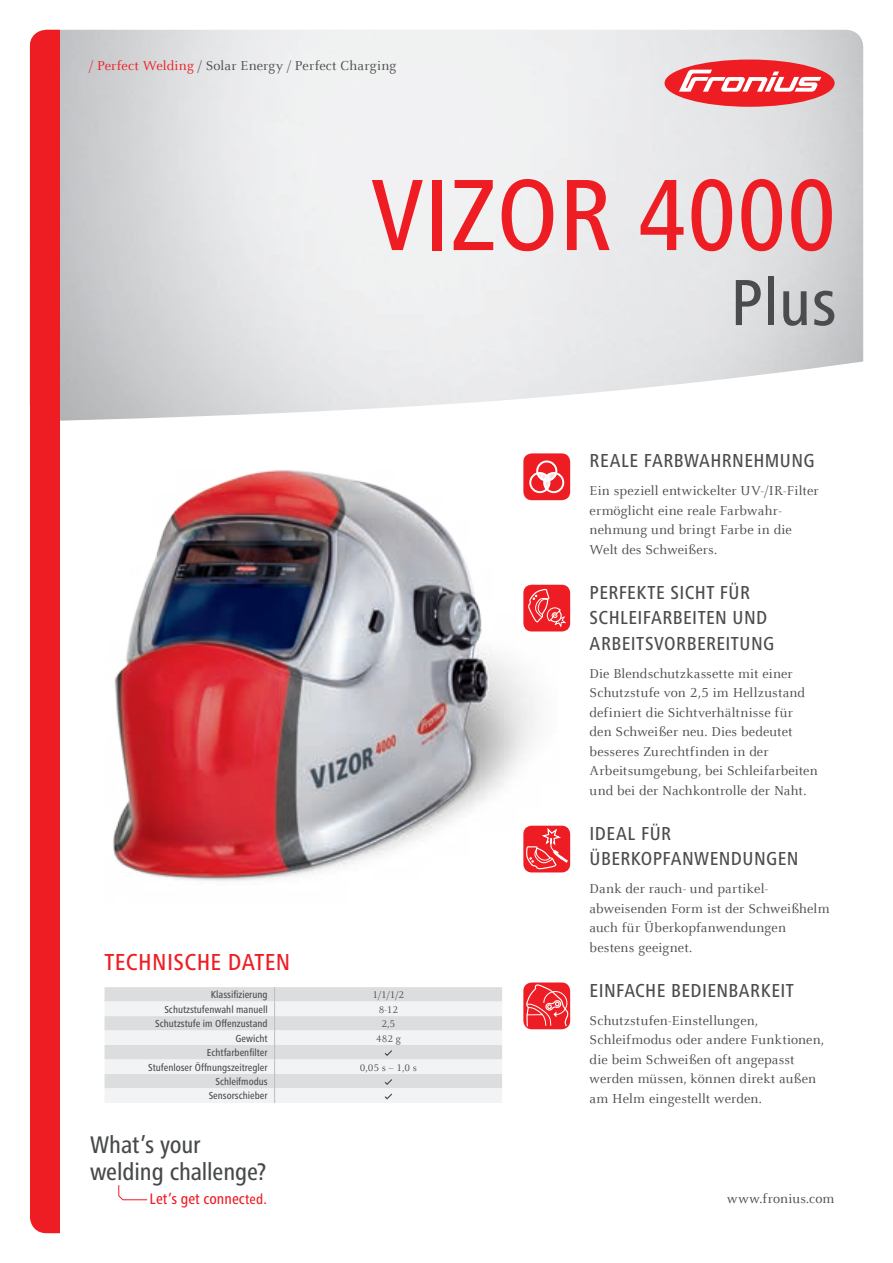
<style>
.page{position:relative;width:893px;height:1263px;background:#fff}
.page>*{position:absolute;margin:0;border:0;box-sizing:border-box;transform-origin:0 0}
.t1{font:500 condensed 105px "Frutiger Next LTW1 G";color:#ee1d23}
.t2{font:500 condensed 67.5px "Frutiger Next LTW1 G";color:#4b4c4d}
.t3{font:500 condensed 24.9px/26.8px "Frutiger Next LTW1 G";letter-spacing:-.005em;color:#47494b}
.t4{font:500 condensed 24px "Frutiger Next LTW1 G";letter-spacing:.015em;color:#ee1d23}
.t5{font:500 condensed 19.5px/25.5px "Frutiger Next LTW1 G";letter-spacing:.02em;color:#4b4c4d}
.t6{font:500 condensed 15.6px "Frutiger Next LTW1 G";color:#ee1d23}
.t7{font:14.25px/19.5px "Celeste Offc Pro";letter-spacing:.005em;color:#4b4c4d}
.t8{font:500 condensed 10.5px/14.5px "Frutiger Next LTW1 G";color:#4b4c4d;text-align:right}
.t9{font:10.5px "Celeste Offc Pro";color:#4b4c4d}
.s1{color:#ee1d23}
.s2{font-size:14.7px}
</style>
<div class="page">
<img style="left:60px;top:30px;width:803px;height:368px">
<div style="left:30px;top:30px;width:30px;height:1203px;background:#ee1d23"></div>
<div style="left:664px;top:60px;width:171px;height:47px;background:#ee1d23;border-radius:50%"></div>
<svg style="left:679px;top:70px;width:142px;height:22px"></svg>
<img style="left:60px;top:398px;width:498px;height:483px">
<svg style="left:118px;top:1185px;width:30px;height:16px"></svg>
<svg style="left:105px;top:987px;width:397px;height:116px"></svg>
<div style="left:523px;top:826px;width:47px;height:46px;border:4px solid #ee1d23;border-radius:6px"></div>
<svg style="left:525px;top:826px;width:46px;height:44px;background:#f04449"></svg>
<div style="left:523px;top:982px;width:47px;height:47px;background:#ee1d23;border-radius:9px"></div>
<svg style="left:524px;top:984px;width:45px;height:43px"></svg>
<div style="left:523px;top:585px;width:47px;height:46px;border:4px solid #ee1d23;border-radius:6px"></div>
<svg style="left:527px;top:588px;width:41px;height:41px;background:#f03f44"></svg>
<div style="left:523px;top:453px;width:47px;height:47px;background:#ee1d23;border-radius:9px"></div>
<div style="left:529px;top:472px;width:21px;height:21px;border:2px solid #fff;border-radius:50%"></div>
<div style="left:543px;top:472px;width:21px;height:21px;border:2px solid #fff;border-radius:50%"></div>
<div style="left:536px;top:460px;width:21px;height:22px;border:2px solid #fff;border-radius:50%"></div>
<svg style="left:537px;top:473px;width:20px;height:16px"></svg>
<p class="t7" style="left:89px;top:56px;width:309px"><span class="s1">/ Perfect Welding</span> / Solar Energy / Perfect Charging</p>
<h1 class="t1" style="left:371px;top:155px;width:467px">Vizor 4000</h1>
<h2 class="t2" style="left:730px;top:264px;width:108px">Plus</h2>
<h3 class="t4" style="left:105px;top:948px;width:187px">Technische Daten</h3>
<p class="t8" style="left:211px;top:987px;width:58px">Klassifizierung</p>
<p class="t9" style="left:373px;top:988px;width:33px">1/1/1/2</p>
<p class="t8" style="left:164px;top:1002px;width:105px">Schutzstufenwahl manuell</p>
<p class="t9" style="left:379px;top:1003px;width:21px">8-12</p>
<p class="t8" style="left:155px;top:1016px;width:114px">Schutzstufe im Offenzustand</p>
<p class="t9" style="left:382px;top:1017px;width:15px">2,5</p>
<p class="t8" style="left:236px;top:1031px;width:34px">Gewicht</p>
<p class="t9" style="left:376px;top:1032px;width:26px">482 g</p>
<p class="t8" style="left:148px;top:1045px;width:121px">Echtfarbenfilter<br>Stufenloser Öffnungszeitregler</p>
<p class="t9" style="left:360px;top:1061px;width:59px">0,05 s – 1,0 s</p>
<p class="t8" style="left:209px;top:1074px;width:60px">Schleifmodus<br>Sensorschieber</p>
<h3 class="t5" style="left:590px;top:448px;width:226px">RealE Farbwahrnehmung</h3>
<p class="t7" style="left:590px;top:481px;width:231px">Ein speziell entwickelter UV-/IR-Filter ermöglicht eine reale Farbwahr&shy;nehmung und bringt Farbe in die<br>Welt des Schweißers.</p>
<h3 class="t5" style="left:590px;top:579px;width:186px">Perfekte Sicht für<br>Schleifarbeiten und<br>Arbeitsvorbereitung</h3>
<p class="t7" style="left:590px;top:663px;width:230px">Die Blendschutzkassette mit einer Schutzstufe von 2,5 im Hellzustand definiert die Sichtverhältnisse für den Schweißer neu. Dies bedeutet besseres Zurechtfinden in der Arbeitsumgebung, bei Schleifarbeiten und bei der Nachkontrolle der Naht.</p>
<h3 class="t5" style="left:590px;top:820px;width:210px">Ideal für<br>Überkopfanwendungen</h3>
<p class="t7" style="left:590px;top:879px;width:241px">Dank der rauch- und partikel&shy;abweisenden Form ist der Schweißhelm auch für Überkopfanwendungen bestens geeignet.</p>
<h3 class="t5" style="left:590px;top:977px;width:206px">Einfache Bedienbarkeit</h3>
<p class="t7" style="left:590px;top:1010px;width:236px">Schutzstufen-Einstellungen, Schleifmodus oder andere Funktionen, die beim Schweißen oft angepasst werden müssen, können direkt außen am Helm eingestellt werden.</p>
<h3 class="t3" style="left:90px;top:1131px;width:178px">What’s your welding challenge?</h3>
<p class="t6" style="left:150px;top:1190px;width:119px">Let’s get connec<span class="s2">ted.</span></p>
<p class="t7" style="left:727px;top:1189px;width:109px">www.fronius.com</p>
</div>
